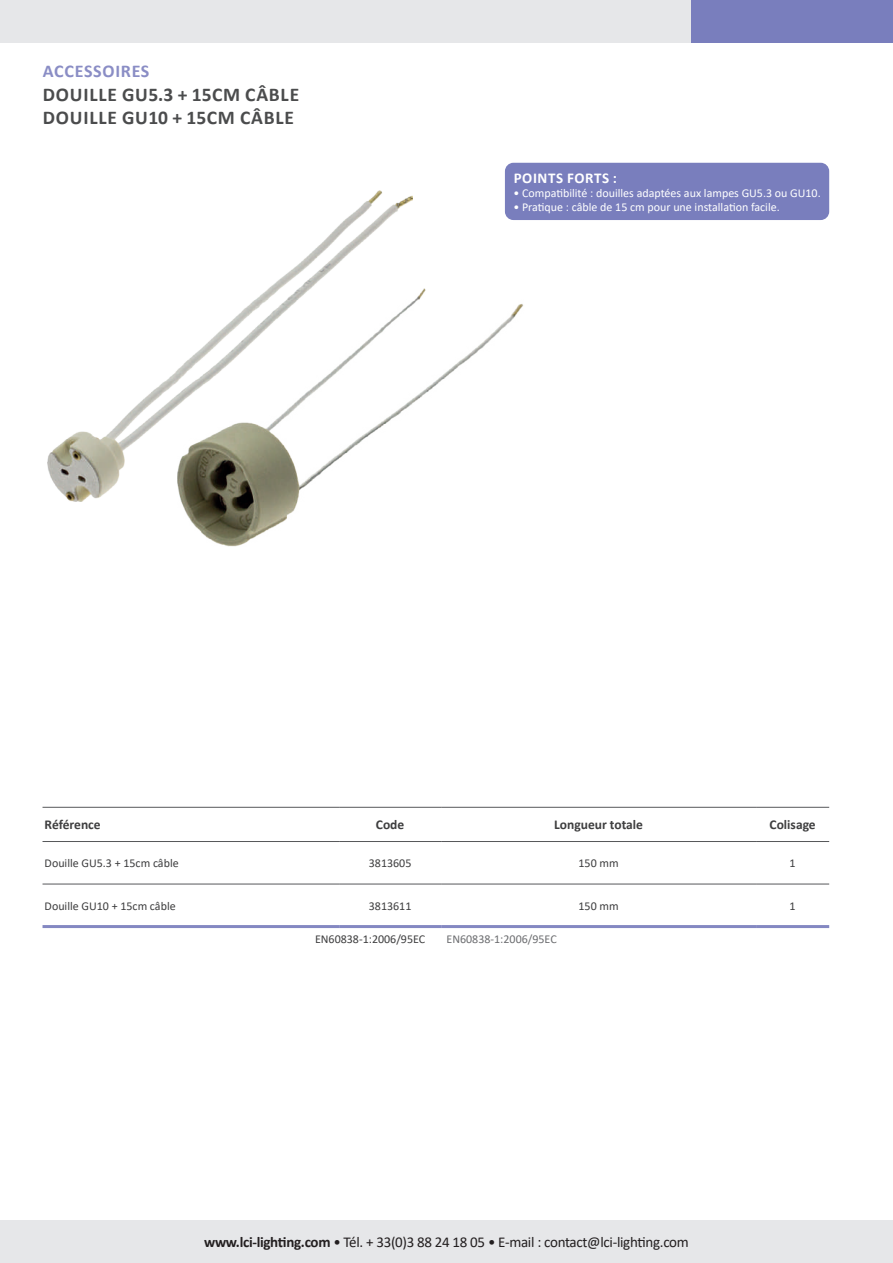
<style>
.page{position:relative;width:893px;height:1263px;background:#fff}
.page>*{position:absolute;margin:0;border:0;box-sizing:border-box;transform-origin:0 0}
.t1{font:700 19.5px/23.4px "Calibri";letter-spacing:.04em;color:#4b4c4d}
.t2{font:700 18px "Calibri";letter-spacing:.04em;color:#8a8dc5}
.t3{font:15px "Calibri";letter-spacing:-.02em;color:#231f20}
.t4{font:700 15px "Calibri";letter-spacing:.04em;color:#fff}
.t5{font:700 13.5px "Calibri";color:#3e3e3f}
.t6{font:12px "Calibri";color:#fff}
.t7{font:12px "Calibri";color:#3e3e3f}
.t8{font:12px "Calibri";color:#6c6d70}
.s1{font-weight:700}
</style>
<div class="page">
<div style="left:0;top:1220px;width:893px;height:43px;background:#e6e7e9"></div>
<div style="left:0;top:0;width:893px;height:43px;background:#e6e7e9"></div>
<div style="left:691px;top:0;width:202px;height:43px;background:#797ebd"></div>
<svg style="left:43px;top:883px;width:786px;height:1px"></svg>
<hr style="left:43px;top:807px;width:296px;height:1px;background:#57585a">
<hr style="left:339px;top:807px;width:102px;height:1px;background:#57585a">
<hr style="left:441px;top:807px;width:315px;height:1px;background:#57585a">
<hr style="left:756px;top:807px;width:73px;height:1px;background:#57585a">
<hr style="left:43px;top:841px;width:296px;height:1px;background:#57585a">
<hr style="left:339px;top:841px;width:102px;height:1px;background:#57585a">
<hr style="left:441px;top:841px;width:315px;height:1px;background:#57585a">
<hr style="left:756px;top:841px;width:73px;height:1px;background:#57585a">
<hr style="left:43px;top:884px;width:296px;height:1px;background:#57585a">
<hr style="left:339px;top:884px;width:102px;height:1px;background:#57585a">
<hr style="left:441px;top:884px;width:315px;height:1px;background:#57585a">
<hr style="left:756px;top:884px;width:73px;height:1px;background:#57585a">
<hr style="left:43px;top:925px;width:296px;height:3px;background:#8488c2">
<hr style="left:339px;top:925px;width:102px;height:3px;background:#8488c2">
<hr style="left:441px;top:925px;width:315px;height:3px;background:#8488c2">
<hr style="left:756px;top:925px;width:73px;height:3px;background:#8488c2">
<img style="left:48px;top:191px;width:365px;height:310px">
<img style="left:178px;top:289px;width:345px;height:258px">
<div style="left:505px;top:163px;width:324px;height:57px;background:#797ebd;border-radius:9px"></div>
<h2 class="t2" style="left:43px;top:59px;width:108px">ACCESSOIRES</h2>
<h1 class="t1" style="left:43px;top:82px;width:258px">DOUILLE GU5.3 + 15CM CÂBLE<br>DOUILLE GU10 + 15CM CÂBLE</h1>
<p class="t4" style="left:514px;top:167px;width:105px">POINTS FORTS :</p>
<p class="t6" style="left:513px;top:185px;width:309px">• Compatibilité : douilles adaptées aux lampes GU5.3 ou GU10.</p>
<p class="t6" style="left:513px;top:199px;width:268px">• Pratique : câble de 15 cm pour une installation facile.</p>
<p class="t5" style="left:45px;top:815px;width:58px">Référence</p>
<p class="t5" style="left:376px;top:815px;width:30px">Code</p>
<p class="t5" style="left:554px;top:815px;width:90px">Longueur totale</p>
<p class="t5" style="left:769px;top:815px;width:48px">Colisage</p>
<p class="t7" style="left:45px;top:855px;width:136px">Douille GU5.3 + 15cm câble</p>
<p class="t7" style="left:369px;top:855px;width:44px">3813605</p>
<p class="t7" style="left:578px;top:855px;width:42px">150 mm</p>
<p class="t7" style="left:790px;top:855px;width:8px">1</p>
<p class="t7" style="left:45px;top:897px;width:133px">Douille GU10 + 15cm câble</p>
<p class="t7" style="left:369px;top:897px;width:44px">3813611</p>
<p class="t7" style="left:578px;top:897px;width:42px">150 mm</p>
<p class="t7" style="left:790px;top:897px;width:8px">1</p>
<p class="t7" style="left:315px;top:931px;width:112px">EN60838-1:2006/95EC</p>
<p class="t8" style="left:446px;top:931px;width:112px">EN60838-1:2006/95EC</p>
<p class="t3" style="left:204px;top:1232px;width:486px"><span class="s1">www.lci-lighting.com</span> • Tél. + 33(0)3 88 24 18 05 • E-mail : contact@lci-lighting.com</p>
</div>
